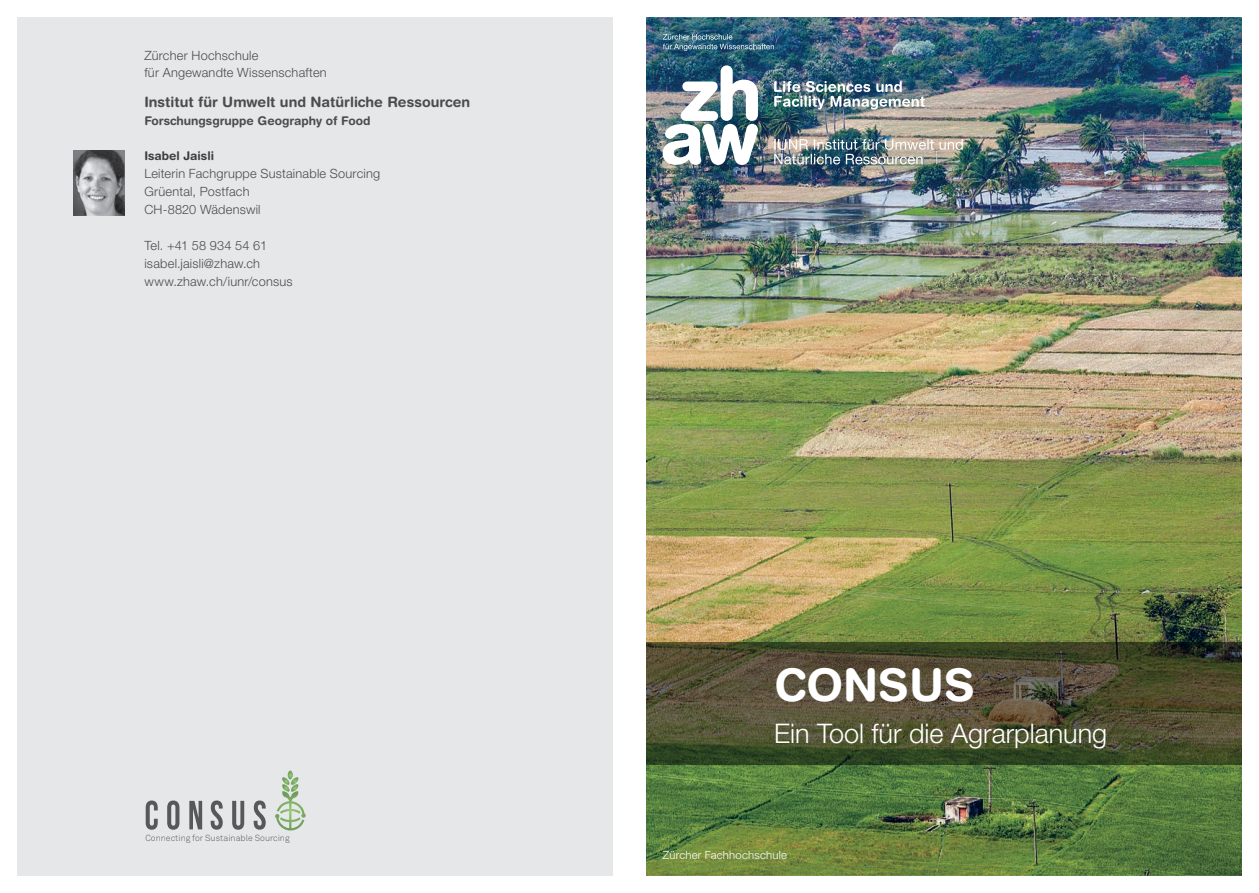
<style>
.page{position:relative;width:1259px;height:893px;background:#fff}
.page>*{position:absolute;margin:0;border:0;box-sizing:border-box;transform-origin:0 0}
.t1{font:700 45px "Helvetica Rounded LT Std";color:#fff}
.t2{font:300 27px "Helvetica Neue LT Pro";color:#fff}
.t3{font:700 14.25px "Helvetica Rounded LT Std";color:#4b4c4d}
.t4{font:300 12.75px/18px "Helvetica Neue LT Pro";letter-spacing:.015em;color:#4b4c4d}
.t5{font:700 12px "Helvetica Rounded LT Std";color:#4b4c4d}
.t6{font:700 12px "Helvetica Rounded LT Std";color:#3e3e3f}
.t7{font:300 11.25px "Helvetica Neue LT Pro";letter-spacing:.02em;color:#fff}
.t8{font:300 8.7px "Akkurat";color:#57585a}
</style>
<div class="page">
<div style="left:17px;top:17px;width:595px;height:859px;background:#e6e7e9"></div>
<img style="left:646px;top:17px;width:596px;height:859px">
<svg style="left:646px;top:642px;width:596px;height:122px;background:#4b4c30"></svg>
<svg style="left:275px;top:770px;width:31px;height:61px"></svg>
<svg style="left:146px;top:800px;width:12px;height:30px"></svg>
<svg style="left:167px;top:800px;width:12px;height:30px"></svg>
<svg style="left:189px;top:801px;width:13px;height:28px"></svg>
<svg style="left:211px;top:800px;width:12px;height:30px"></svg>
<svg style="left:232px;top:801px;width:12px;height:29px"></svg>
<svg style="left:254px;top:800px;width:12px;height:30px"></svg>
<img style="left:73px;top:151px;width:51px;height:64px">
<img style="left:662px;top:34px;width:301px;height:131px">
<p class="t4" style="left:144px;top:47px;width:184px;line-height:16.5px">Zürcher Hochschule<br>für Angewandte Wissenschaften</p>
<p class="t3" style="left:144px;top:93px;width:327px">Institut für Umwelt und Natürliche Ressourcen</p>
<p class="t5" style="left:144px;top:113px;width:227px">Forschungsgruppe Geography of Food</p>
<p class="t6" style="left:144px;top:148px;width:71px">Isabel Jaisli</p>
<p class="t4" style="left:144px;top:164px;width:237px">Leiterin Fachgruppe Sustainable Sourcing<br>Grüental, Postfach<br>CH-8820 Wädenswil</p>
<p class="t4" style="left:144px;top:236px;width:150px">Tel. +41 58 934 54 61 isabel.jaisli@zhaw.ch www.zhaw.ch/iunr/consus</p>
<p class="t8" style="left:145px;top:833px;width:146px">Connecting for Sustainable Sourcing</p>
<h1 class="t1" style="left:774px;top:657px;width:202px">CONSUS</h1>
<h2 class="t2" style="left:774px;top:716px;width:335px">Ein Tool für die Agrarplanung</h2>
<p class="t7" style="left:663px;top:848px;width:125px">Zürcher Fachhochschule</p>
</div>
